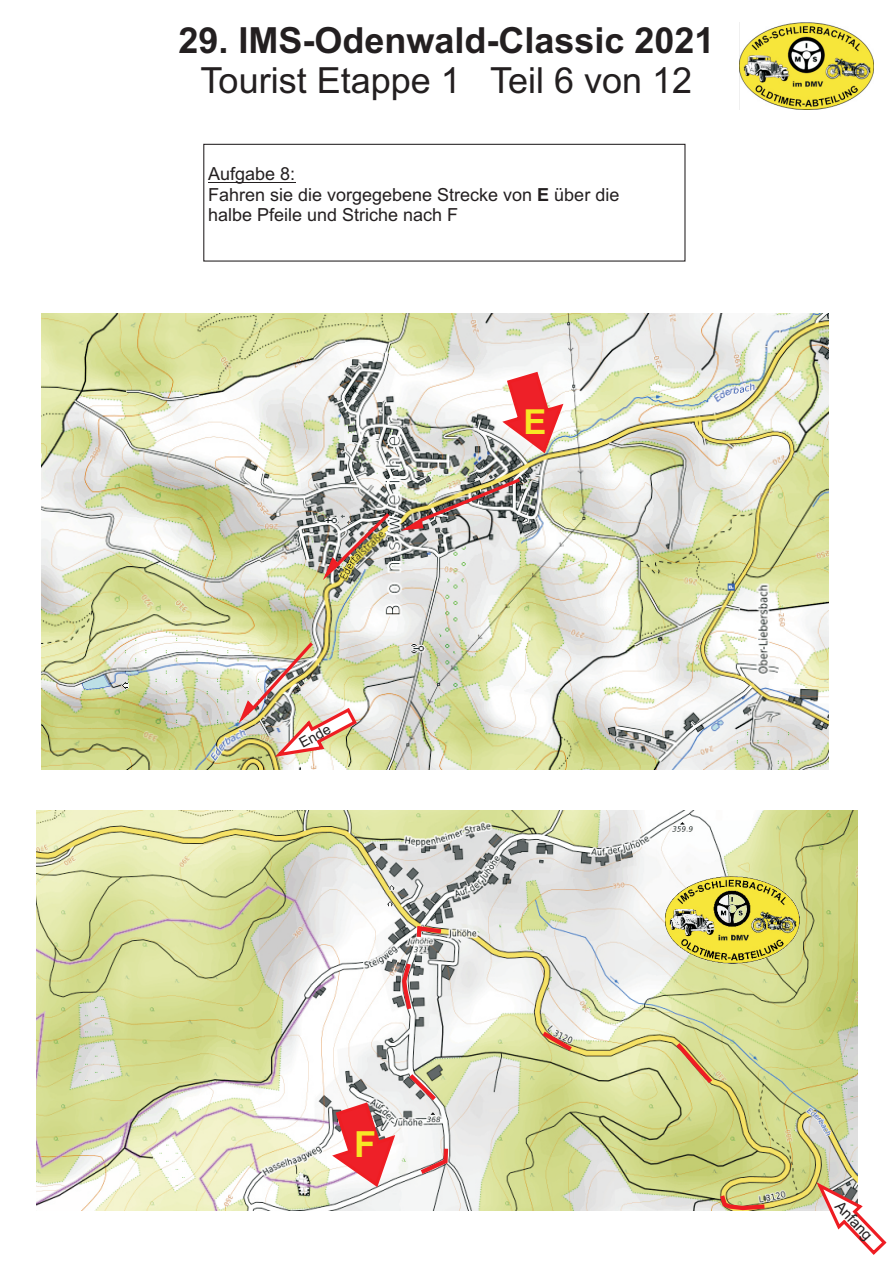
<style>
.page{position:relative;width:893px;height:1263px;background:#fff}
.page>*{position:absolute;margin:0;border:0;box-sizing:border-box;transform-origin:0 0}
.t1{font:700 36px "Arial";color:#231f20}
.t2{font:36px "Arial";color:#231f20}
.t3{font:700 36px "Arial";color:#f7e726}
.t4{font:700 34.35px "Arial";color:#f7e726}
.t5{font:18px/20.1px "Arial";color:#231f20}
.t6{font:15px "Arial";color:#231f20}
.t7{font:14.4px "Arial";color:#231f20}
.s1{font-weight:700}
</style>
<div class="page">
<img style="left:740px;top:23px;width:133px;height:86px">
<img style="left:36px;top:811px;width:822px;height:400px">
<svg style="left:816px;top:1182px;width:70px;height:73px"></svg>
<svg style="left:717px;top:1191px;width:52px;height:20px"></svg>
<svg style="left:672px;top:1038px;width:45px;height:50px;background:#d6c784"></svg>
<svg style="left:538px;top:1028px;width:39px;height:27px"></svg>
<svg style="left:414px;top:923px;width:32px;height:18px"></svg>
<svg style="left:400px;top:959px;width:14px;height:55px"></svg>
<svg style="left:405px;top:1070px;width:35px;height:35px"></svg>
<svg style="left:329px;top:1100px;width:69px;height:90px"></svg>
<svg style="left:416px;top:1144px;width:34px;height:34px"></svg>
<svg style="left:203px;top:143px;width:483px;height:119px"></svg>
<hr style="left:208px;top:182px;width:87px;height:1px;background:#231f20">
<img style="left:42px;top:314px;width:787px;height:456px">
<svg style="left:499px;top:370px;width:67px;height:86px"></svg>
<img style="left:323px;top:510px;width:70px;height:69px">
<img style="left:403px;top:476px;width:120px;height:56px">
<img style="left:238px;top:639px;width:119px;height:118px">
<img style="left:666px;top:877px;width:133px;height:86px">
<h1 class="t1" style="left:178px;top:26px;width:538px">29. IMS-Odenwald-Classic 2021</h1>
<h1 class="t2" style="left:201px;top:67px;width:493px">Tourist Etappe 1 Teil 6 von 12</h1>
<p class="t5" style="left:208px;top:166px;width:413px">Aufgabe 8:<br>Fahren sie die vorgegebene Strecke von <span class="s1">E</span> über die halbe Pfeile und Striche nach F</p>
<p class="t7" style="left:298px;top:739px;width:35px;rotate:-29deg">Ende</p>
<h2 class="t4" style="left:523px;top:409px;width:24px">E</h2>
<h1 class="t3" style="left:354px;top:1131px;width:23px">F</h1>
<p class="t6" style="left:842px;top:1199px;width:49px;rotate:47deg">Anfang</p>
</div>
